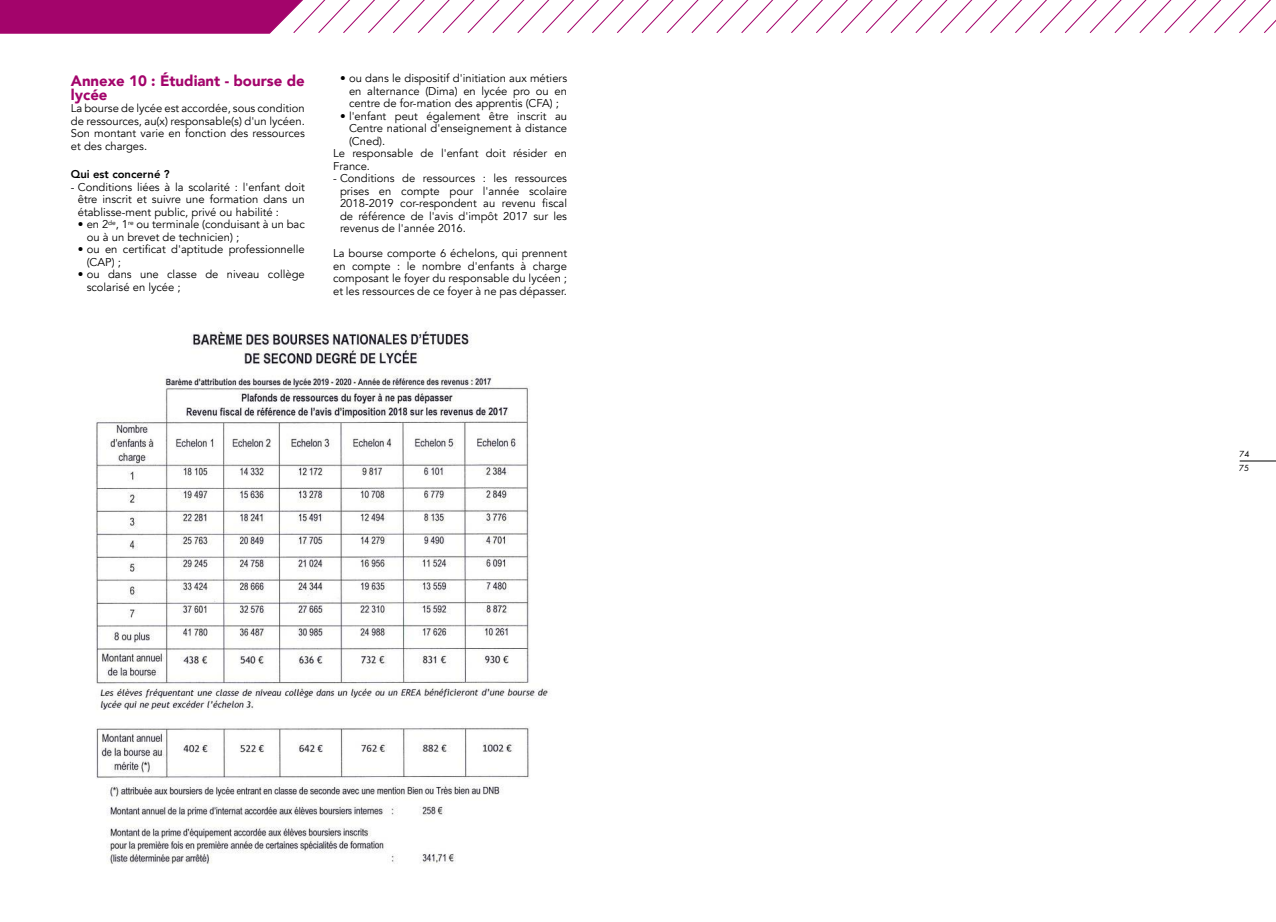
<style>
.page{position:relative;width:1276px;height:922px;background:#fff}
.page>*{position:absolute;margin:0;border:0;box-sizing:border-box;transform-origin:0 0}
.t1{font:900 15px/13.8px "Avenir";color:#a3046b}
.t2{font:11.25px/12.5px "Avenir";color:#000;text-align:justify}
.t3{font:800 11.25px "Avenir";color:#000}
.t4{font:8.12px "Futura Std";color:#000}
</style>
<div class="page">
<hr style="left:1239px;top:460px;width:37px;height:1px;background:#000">
<svg style="left:0;top:0;width:1276px;height:34px"></svg>
<img style="left:96px;top:331px;width:452px;height:533px">
<h1 class="t1" style="left:71px;top:73px;width:235px">Annexe 10 : Étudiant - bourse de lycée</h1>
<p class="t2" style="left:71px;top:102px;width:235px">La bourse de lycée est accordée, sous condition de ressources, au(x) responsable(s) d'un lycéen.<br>Son montant varie en fonction des ressources et des charges.</p>
<p class="t3" style="left:71px;top:165px;width:100px">Qui est concerné ?</p>
<p class="t2" style="left:78px;top:181px;width:228px;text-indent:-7px">- Conditions liées à la scolarité : l'enfant doit être inscrit et suivre une formation dans un établisse-ment public, privé ou habilité :</p>
<p class="t2" style="left:87px;top:218px;width:220px;text-indent:-9px">• en 2<sup>de</sup>, 1<sup>re</sup> ou terminale (conduisant à un bac ou à un brevet de technicien) ;</p>
<p class="t2" style="left:87px;top:243px;width:220px;text-indent:-9px">• ou en certificat d'aptitude professionnelle (CAP) ;</p>
<p class="t2" style="left:87px;top:268px;width:220px;text-indent:-9px">• ou dans une classe de niveau collège scolarisé en lycée ;</p>
<p class="t2" style="left:349px;top:72px;width:220px;text-indent:-9px">• ou dans le dispositif d'initiation aux métiers en alternance (Dima) en lycée pro ou en centre de for-mation des apprentis (CFA) ;</p>
<p class="t2" style="left:340px;top:110px;width:228px">• l'enfant peut également être inscrit au</p>
<p class="t2" style="left:349px;top:122px;width:220px">Centre national d'enseignement à distance</p>
<p class="t2" style="left:349px;top:135px;width:38px">(Cned).</p>
<p class="t2" style="left:333px;top:147px;width:235px">Le responsable de l'enfant doit résider en</p>
<p class="t2" style="left:333px;top:160px;width:38px">France.</p>
<p class="t2" style="left:340px;top:172px;width:228px;text-indent:-7px">- Conditions de ressources : les ressources prises en compte pour l'année scolaire 2018-2019 cor-respondent au revenu fiscal de référence de l'avis d'impôt 2017 sur les revenus de l'année 2016.</p>
<p class="t2" style="left:333px;top:247px;width:235px">La bourse comporte 6 échelons, qui prennent en compte : le nombre d'enfants à charge composant le foyer du responsable du lycéen ; et les ressources de ce foyer à ne pas dépasser.</p>
<p class="t4" style="left:1239px;top:449px;width:12px">74</p>
<p class="t4" style="left:1239px;top:463px;width:12px">75</p>
</div>
